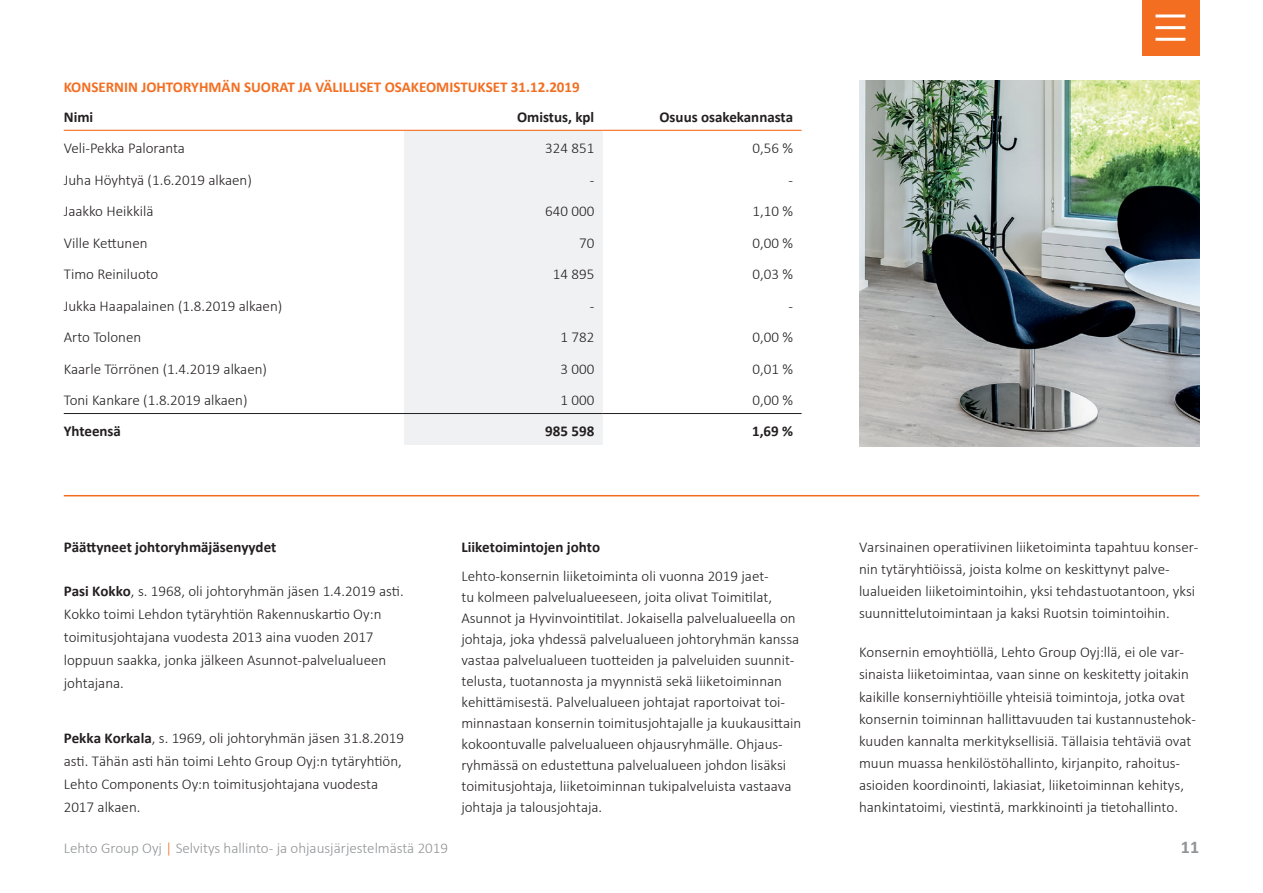
<style>
.page{position:relative;width:1263px;height:893px;background:#fff}
.page>*{position:absolute;margin:0;border:0;box-sizing:border-box;transform-origin:0 0}
.t1{font:700 18px "Calibri";color:#919396}
.leipis{font:300 15px/21px "Calibri";color:#231f20}
.kappaleotsikko_musta{font:700 15px "Calibri";color:#231f20}
.t2{font:700 15px "Calibri";color:#f36e21}
.t3{font:300 15px "Calibri";color:#919396}
.s1{font-weight:700}
.s2{color:#f36e21}
</style>
<div class="page">
<div style="left:1142px;top:0;width:57px;height:55px;background:#f36e21"></div>
<hr style="left:1155px;top:14px;width:30px;height:3px;background:#fff">
<hr style="left:1155px;top:26px;width:30px;height:3px;background:#fff">
<hr style="left:1155px;top:38px;width:30px;height:3px;background:#fff">
<svg style="left:64px;top:129px;width:737px;height:1px"></svg>
<div style="left:404px;top:131px;width:199px;height:314px;background:#f0f1f2"></div>
<hr style="left:64px;top:130px;width:340px;height:1px;background:#f36e21">
<hr style="left:404px;top:130px;width:199px;height:1px;background:#f36e21">
<hr style="left:603px;top:130px;width:198px;height:1px;background:#f36e21">
<hr style="left:64px;top:413px;width:340px;height:1px;background:#231f20">
<hr style="left:404px;top:413px;width:199px;height:1px;background:#231f20">
<hr style="left:603px;top:413px;width:198px;height:1px;background:#231f20">
<hr style="left:64px;top:495px;width:1135px;height:1px;background:#f36e21">
<img style="left:859px;top:81px;width:340px;height:365px">
<p class="t2" style="left:64px;top:76px;width:517px">KONSERNIN JOHTORYHMÄN SUORAT JA VÄLILLISET OSAKEOMISTUKSET 31.12.2019</p>
<p class="kappaleotsikko_musta" style="left:64px;top:106px;width:31px">Nimi</p>
<p class="kappaleotsikko_musta" style="left:517px;top:106px;width:79px">Omistus, kpl</p>
<p class="kappaleotsikko_musta" style="left:659px;top:106px;width:135px">Osuus osakekannasta</p>
<p class="leipis" style="left:64px;top:138px;width:123px">Veli-Pekka Paloranta</p>
<p class="leipis" style="left:545px;top:138px;width:51px">324 851</p>
<p class="leipis" style="left:753px;top:138px;width:42px">0,56 %</p>
<p class="leipis" style="left:64px;top:169px;width:190px">Juha Höyhtyä (1.6.2019 alkaen)</p>
<p class="leipis" style="left:590px;top:169px;width:6px">-</p>
<p class="leipis" style="left:788px;top:169px;width:6px">-</p>
<p class="leipis" style="left:64px;top:201px;width:91px">Jaakko Heikkilä</p>
<p class="leipis" style="left:545px;top:201px;width:51px">640 000</p>
<p class="leipis" style="left:753px;top:201px;width:42px">1,10 %</p>
<p class="leipis" style="left:64px;top:232px;width:85px">Ville Kettunen</p>
<p class="leipis" style="left:579px;top:232px;width:17px">70</p>
<p class="leipis" style="left:753px;top:232px;width:42px">0,00 %</p>
<p class="leipis" style="left:64px;top:264px;width:96px">Timo Reiniluoto</p>
<p class="leipis" style="left:553px;top:264px;width:43px">14 895</p>
<p class="leipis" style="left:753px;top:264px;width:42px">0,03 %</p>
<p class="leipis" style="left:64px;top:295px;width:220px">Jukka Haapalainen (1.8.2019 alkaen)</p>
<p class="leipis" style="left:590px;top:295px;width:6px">-</p>
<p class="leipis" style="left:788px;top:295px;width:6px">-</p>
<p class="leipis" style="left:64px;top:326px;width:79px">Arto Tolonen</p>
<p class="leipis" style="left:560px;top:326px;width:35px">1 782</p>
<p class="leipis" style="left:753px;top:326px;width:42px">0,00 %</p>
<p class="leipis" style="left:64px;top:358px;width:205px">Kaarle Törrönen (1.4.2019 alkaen)</p>
<p class="leipis" style="left:560px;top:358px;width:35px">3 000</p>
<p class="leipis" style="left:753px;top:358px;width:42px">0,01 %</p>
<p class="leipis" style="left:64px;top:389px;width:185px">Toni Kankare (1.8.2019 alkaen)</p>
<p class="leipis" style="left:560px;top:389px;width:35px">1 000</p>
<p class="leipis" style="left:753px;top:389px;width:42px">0,00 %</p>
<p class="kappaleotsikko_musta" style="left:64px;top:421px;width:59px">Yhteensä</p>
<p class="kappaleotsikko_musta" style="left:545px;top:421px;width:51px">985 598</p>
<p class="kappaleotsikko_musta" style="left:752px;top:421px;width:43px">1,69 %</p>
<p class="kappaleotsikko_musta" style="left:64px;top:536px;width:214px">Päättyneet johtoryhmäjäsenyydet</p>
<p class="leipis" style="left:64px;top:579px;width:341px;line-height:23.1px"><span class="s1">Pasi Kokko</span>, s. 1968, oli johtoryhmän jäsen 1.4.2019 asti.<br>Kokko toimi Lehdon tytäryhtiön Rakennuskartio Oy:n toimitusjohtajana vuodesta 2013 aina vuoden 2017 loppuun saakka, jonka jälkeen Asunnot-palvelualueen johtajana.</p>
<p class="leipis" style="left:64px;top:726px;width:342px;line-height:23.1px"><span class="s1">Pekka Korkala</span>, s. 1969, oli johtoryhmän jäsen 31.8.2019 asti. Tähän asti hän toimi Lehto Group Oyj:n tytäryhtiön, Lehto Components Oy:n toimitusjohtajana vuodesta 2017 alkaen.</p>
<p class="kappaleotsikko_musta" style="left:461px;top:536px;width:140px">Liiketoimintojen johto</p>
<p class="leipis" style="left:461px;top:566px;width:341px">Lehto-konsernin liiketoiminta oli vuonna 2019 jaet-<br>tu kolmeen palvelualueeseen, joita olivat Toimitilat, Asunnot ja Hyvinvointitilat. Jokaisella palvelualueella on johtaja, joka yhdessä palvelualueen johtoryhmän kanssa vastaa palvelualueen tuotteiden ja palveluiden suunnit&shy;telusta, tuotannosta ja myynnistä sekä liiketoiminnan kehittämisestä. Palvelualueen johtajat raportoivat toi&shy;minnastaan konsernin toimitusjohtajalle ja kuukausittain kokoontuvalle palvelualueen ohjausryhmälle. Ohjaus&shy;ryhmässä on edustettuna palvelualueen johdon lisäksi toimitusjohtaja, liiketoiminnan tukipalveluista vastaava johtaja ja talousjohtaja.</p>
<p class="leipis" style="left:859px;top:535px;width:341px;line-height:22.2px">Varsinainen operatiivinen liiketoiminta tapahtuu konser&shy;nin tytäryhtiöissä, joista kolme on keskittynyt palve&shy;lualueiden liiketoimintoihin, yksi tehdastuotantoon, yksi suunnittelutoimintaan ja kaksi Ruotsin toimintoihin.</p>
<p class="leipis" style="left:859px;top:641px;width:338px;line-height:22.2px">Konsernin emoyhtiöllä, Lehto Group Oyj:llä, ei ole var&shy;sinaista liiketoimintaa, vaan sinne on keskitetty joitakin kaikille konserniyhtiöille yhteisiä toimintoja, jotka ovat konsernin toiminnan hallittavuuden tai kustannustehok&shy;kuuden kannalta merkityksellisiä. Tällaisia tehtäviä ovat muun muassa henkilöstöhallinto, kirjanpito, rahoitus&shy;asioiden koordinointi, lakiasiat, liiketoiminnan kehitys, hankintatoimi, viestintä, markkinointi ja tietohallinto.</p>
<p class="t3" style="left:64px;top:838px;width:386px">Lehto Group Oyj <span class="s2">|</span> Selvitys hallinto- ja ohjausjärjestelmästä 2019</p>
<p class="t1" style="left:1181px;top:835px;width:20px">11</p>
</div>
